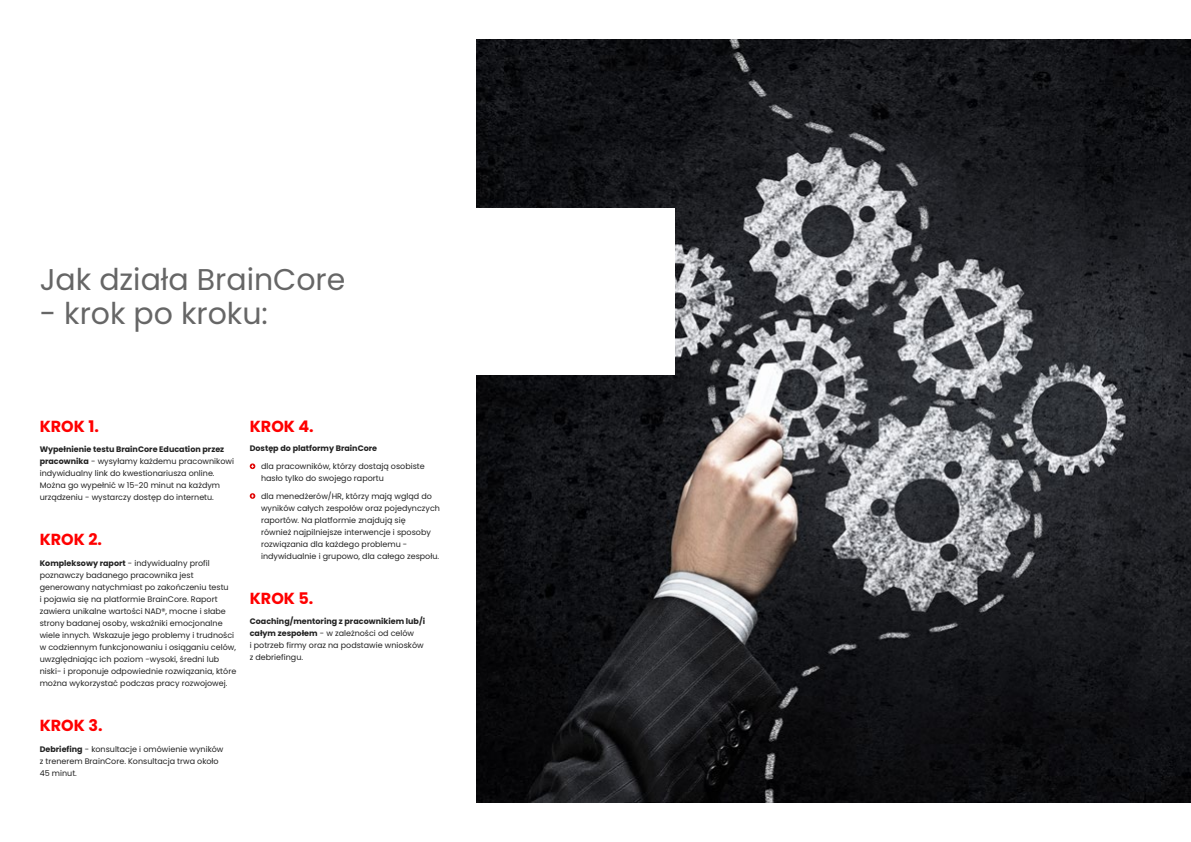
<style>
.page{position:relative;width:1191px;height:842px;background:#fff}
.page>*{position:absolute;margin:0;border:0;box-sizing:border-box;transform-origin:0 0}
.t1{font:30px "Poppins";color:#666}
.t2{font:700 16px "Poppins";color:#f00}
.t3{font:8px/12px "Poppins";color:#222}
.t4{font:700 8px "Poppins";color:#222}
.s1{font-weight:700}
</style>
<div class="page">
<img style="left:476px;top:40px;width:715px;height:762px">
<div style="left:0;top:208px;width:675px;height:167px;background:#fff"></div>
<svg style="left:250px;top:463px;width:5px;height:6px"></svg>
<svg style="left:250px;top:493px;width:5px;height:6px"></svg>
<h1 class="t1" style="left:40px;top:262px;width:307px">Jak działa BrainCore</h1>
<h1 class="t1" style="left:40px;top:296px;width:230px">- krok po kroku:</h1>
<h2 class="t2" style="left:40px;top:417px;width:61px">KROK 1.</h2>
<p class="t3" style="left:40px;top:444px;width:196px"><span class="s1">Wypełnienie testu BrainCore Education przez pracownika</span> - wysyłamy każdemu pracownikowi indywidualny link do kwestionariusza online.<br>Można go wypełnić w 15-20 minut na każdym urządzeniu - wystarczy dostęp do internetu.</p>
<h2 class="t2" style="left:40px;top:531px;width:64px">KROK 2.</h2>
<p class="t3" style="left:40px;top:557px;width:198px"><span class="s1">Kompleksowy raport</span> - indywidualny profil poznawczy badanego pracownika jest generowany natychmiast po zakończeniu testu<br>i pojawia się na platformie BrainCore. Raport zawiera unikalne wartości NAD®, mocne i słabe strony badanej osoby, wskaźniki emocjonalne wiele innych. Wskazuje jego problemy i trudności w codziennym funkcjonowaniu i osiąganiu celów, uwzględniając ich poziom -wysoki, średni lub niski- i proponuje odpowiednie rozwiązania, które można wykorzystać podczas pracy rozwojowej.</p>
<h2 class="t2" style="left:40px;top:716px;width:64px">KROK 3.</h2>
<p class="t3" style="left:40px;top:743px;width:185px"><span class="s1">Debriefing</span> - konsultacje i omówienie wyników z trenerem BrainCore. Konsultacja trwa około<br>45 minut.</p>
<h2 class="t2" style="left:250px;top:417px;width:66px">KROK 4.</h2>
<p class="t4" style="left:250px;top:444px;width:129px">Dostęp do platformy BrainCore</p>
<p class="t3" style="left:261px;top:460px;width:165px">dla pracowników, którzy dostają osobiste hasło tylko do swojego raportu</p>
<p class="t3" style="left:261px;top:490px;width:180px">dla menedżerów/HR, którzy mają wgląd do wyników całych zespołów oraz pojedynczych raportów. Na platformie znajdują się<br>również najpilniejsze interwencje i sposoby rozwiązania dla każdego problemu - indywidualnie i grupowo, dla całego zespołu.</p>
<h2 class="t2" style="left:250px;top:589px;width:65px">KROK 5.</h2>
<p class="t3" style="left:250px;top:615px;width:177px"><span class="s1">Coaching/mentoring z pracownikiem lub/i całym zespołem</span> - w zależności od celów<br>i potrzeb firmy oraz na podstawie wniosków z debriefingu.</p>
</div>
